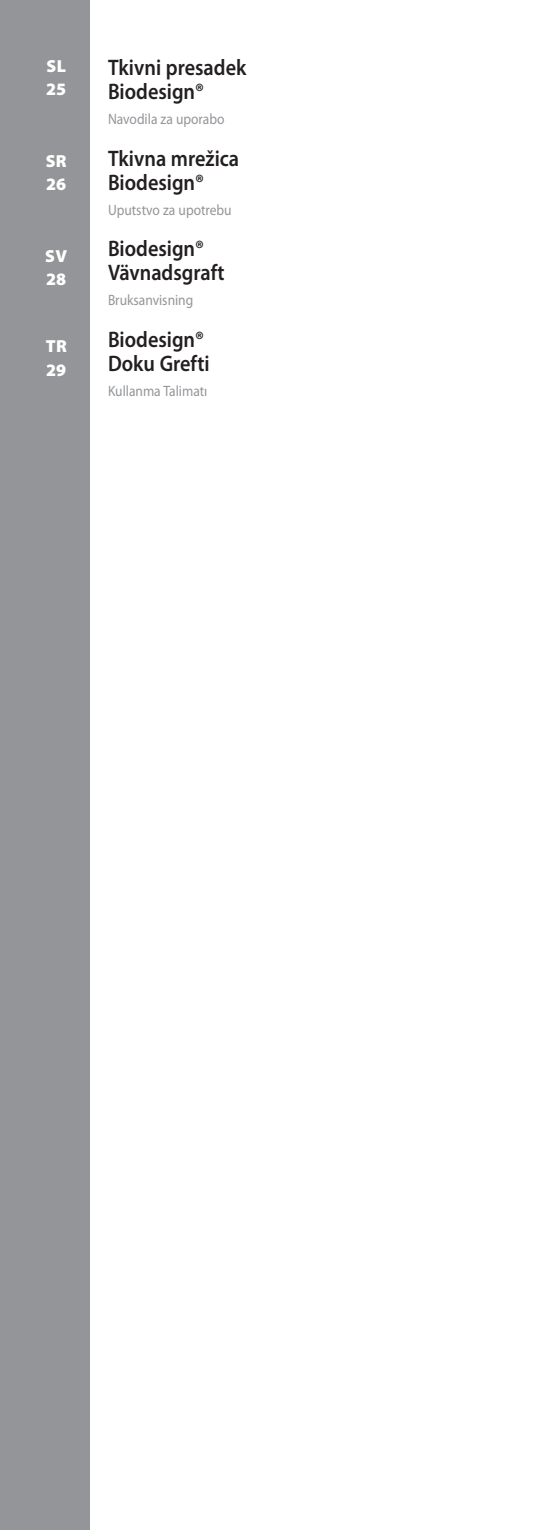
<style>
.page{position:relative;width:540px;height:1530px;background:#fff}
.page>*{position:absolute;margin:0;border:0;box-sizing:border-box;transform-origin:0 0}
.t1{font:600 22.5px/23.8px "Myriad Pro";color:#231f20;scale:.9 1}
.t2{font:900 17.5px/23.8px "Myriad Pro";letter-spacing:.01em;color:#fff}
.t3{font:15px "Myriad Pro";color:#939598;scale:.9 1}
</style>
<div class="page">
<div style="left:0;top:0;width:90px;height:1530px;background:#939598"></div>
<p class="t2" style="left:46px;top:54px;width:22px">SL<br>25</p>
<p class="t2" style="left:46px;top:149px;width:22px">SR<br>26</p>
<p class="t2" style="left:45px;top:244px;width:23px">SV<br>28</p>
<p class="t2" style="left:46px;top:334px;width:23px">TR<br>29</p>
<p class="t1" style="left:108px;top:56px;width:155px">Tkivni presadek<br>Biodesign®</p>
<p class="t3" style="left:108px;top:111px;width:131px">Navodila za uporabo</p>
<p class="t1" style="left:108px;top:147px;width:147px">Tkivna mrežica<br>Biodesign®</p>
<p class="t3" style="left:108px;top:201px;width:139px">Uputstvo za upotrebu</p>
<p class="t1" style="left:108px;top:237px;width:131px">Biodesign®<br>Vävnadsgraft</p>
<p class="t3" style="left:108px;top:292px;width:96px">Bruksanvisning</p>
<p class="t1" style="left:108px;top:328px;width:114px">Biodesign®<br>Doku Grefti</p>
<p class="t3" style="left:108px;top:382px;width:112px">Kullanma Talimatı</p>
</div>
